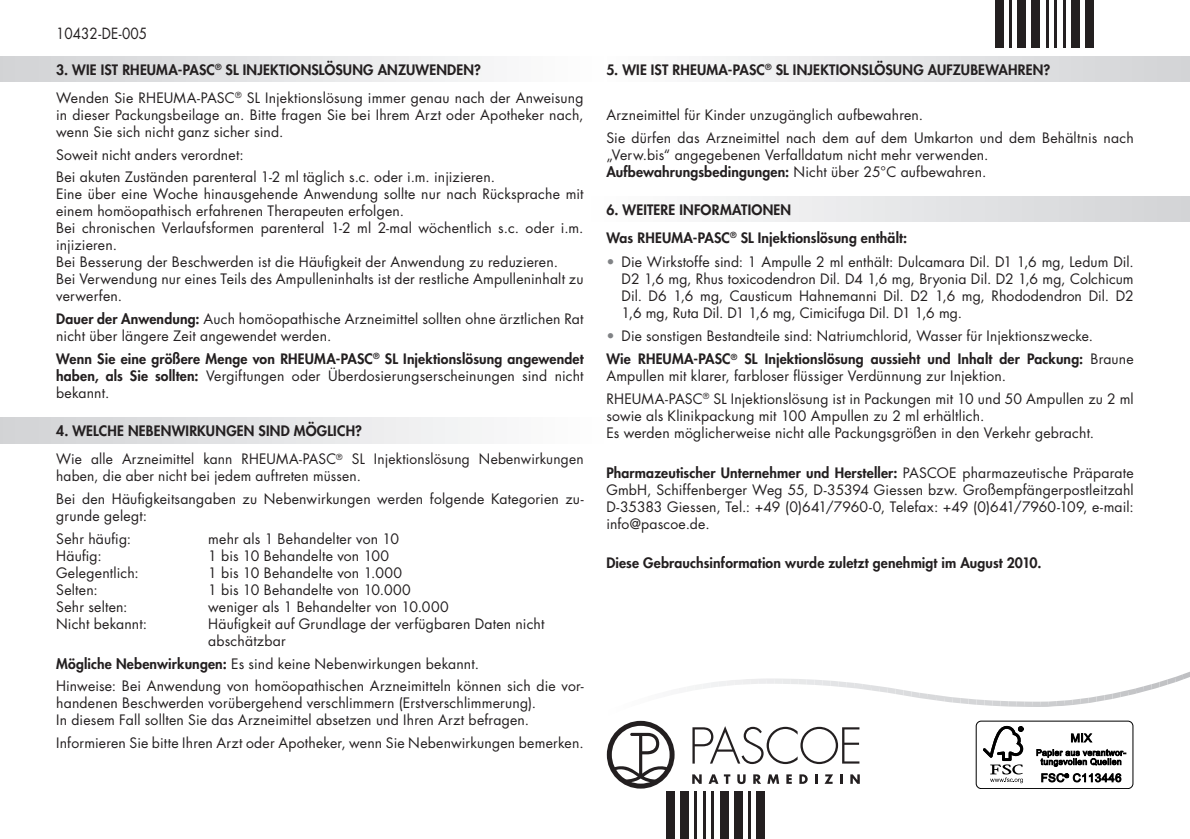
<style>
.page{position:relative;width:1190px;height:839px;background:#fff}
.page>*{position:absolute;margin:0;border:0;box-sizing:border-box;transform-origin:0 0}
.t1{font:15px "Futura LT";color:#231f20;scale:.9 1}
.t2{font:14px/17px "Futura LT";letter-spacing:.015em;color:#231f20}
.t3{font:800 14px/17px "Futura LT";letter-spacing:.01em;color:#231f20;text-align:justify}
.s1{font-weight:800}
.s2{font-weight:400}
.s3{color:#808285}
</style>
<div class="page">
<div style="left:583px;top:196px;width:607px;height:26px;background:linear-gradient(to right,#fefefe,#d2d3d5)"></div>
<div style="left:583px;top:56px;width:607px;height:26px;background:linear-gradient(to right,#fefefe,#d2d3d5)"></div>
<div style="left:0;top:417px;width:606px;height:26px;background:linear-gradient(to right,#d1d3d5,#fefefe)"></div>
<div style="left:0;top:56px;width:606px;height:26px;background:linear-gradient(to right,#d1d3d5,#fefefe)"></div>
<svg style="left:606px;top:671px;width:584px;height:117px"></svg>
<div style="left:994px;top:0;width:9px;height:48px;background:#231f20"></div>
<hr style="left:1009px;top:0;width:2px;height:48px;background:#231f20">
<div style="left:1017px;top:0;width:9px;height:48px;background:#231f20"></div>
<div style="left:1031px;top:0;width:9px;height:48px;background:#231f20"></div>
<hr style="left:1045px;top:0;width:3px;height:48px;background:#231f20">
<hr style="left:1054px;top:0;width:3px;height:48px;background:#231f20">
<hr style="left:1062px;top:0;width:3px;height:48px;background:#231f20">
<div style="left:1071px;top:0;width:8px;height:48px;background:#231f20"></div>
<div style="left:1085px;top:0;width:9px;height:48px;background:#231f20"></div>
<div style="left:756px;top:790px;width:9px;height:48px;background:#231f20"></div>
<hr style="left:748px;top:790px;width:3px;height:48px;background:#231f20">
<div style="left:734px;top:790px;width:8px;height:48px;background:#231f20"></div>
<div style="left:719px;top:790px;width:9px;height:48px;background:#231f20"></div>
<hr style="left:711px;top:790px;width:3px;height:48px;background:#231f20">
<hr style="left:702px;top:790px;width:3px;height:48px;background:#231f20">
<hr style="left:694px;top:790px;width:3px;height:48px;background:#231f20">
<div style="left:680px;top:790px;width:8px;height:48px;background:#231f20"></div>
<div style="left:666px;top:790px;width:8px;height:48px;background:#231f20"></div>
<p class="t1" style="left:56px;top:24px;width:103px">10432-DE-005</p>
<p class="t2" style="left:56px;top:55px;width:529px;line-height:28.4px"><span class="s1">3. WIE IST RHEUMA-PASC</span><sup>®</sup> <span class="s1">SL INJEKTIONSLÖSUNG ANZUWENDEN?<br></span>Wenden Sie RHEUMA-PASC<sup>®</sup> SL Injektionslösung immer genau nach der Anweisung</p>
<p class="t2" style="left:56px;top:106px;width:529px">in dieser Packungsbeilage an. Bitte fragen Sie bei Ihrem Arzt oder Apotheker nach, wenn Sie sich nicht ganz sicher sind.</p>
<p class="t2" style="left:56px;top:143px;width:440px;line-height:22.6px">Soweit nicht anders verordnet:<br>Bei akuten Zuständen parenteral 1-2 ml täglich s.c. oder i.m. injizieren.</p>
<p class="t2" style="left:56px;top:186px;width:529px">Eine über eine Woche hinausgehende Anwendung sollte nur nach Rücksprache mit einem homöopathisch erfahrenen Therapeuten erfolgen.<br>Bei chronischen Verlaufsformen parenteral 1-2 ml 2-mal wöchentlich s.c. oder i.m. injizieren.<br>Bei Besserung der Beschwerden ist die Häufigkeit der Anwendung zu reduzieren.<br>Bei Verwendung nur eines Teils des Ampulleninhalts ist der restliche Ampulleninhalt zu verwerfen.</p>
<p class="t2" style="left:56px;top:310px;width:529px"><span class="s1">Dauer der Anwendung:</span> Auch homöopathische Arzneimittel sollten ohne ärztlichen Rat nicht über längere Zeit angewendet werden.</p>
<p class="t3" style="left:56px;top:349px;width:529px">Wenn Sie eine größere Menge von RHEUMA-PASC<sup>®</sup> SL Injektionslösung angewendet haben, als Sie sollten: <span class="s2">Vergiftungen oder Überdosierungserscheinungen sind nicht bekannt.</span></p>
<p class="t2" style="left:56px;top:416px;width:529px;line-height:28.4px"><span class="s1">4. WELCHE NEBENWIRKUNGEN SIND MÖGLICH?<br></span>Wie alle Arzneimittel kann RHEUMA-PASC<sup>®</sup> SL Injektionslösung Nebenwirkungen</p>
<p class="t2" style="left:56px;top:464px;width:529px;line-height:22.6px">haben, die aber nicht bei jedem auftreten müssen.<br>Bei den Häufigkeitsangaben zu Nebenwirkungen werden folgende Kategorien zu-</p>
<p class="t2" style="left:56px;top:504px;width:92px;line-height:22.6px">grunde gelegt:<br>Sehr häufig:</p>
<p class="t2" style="left:208px;top:530px;width:192px">mehr als 1 Behandelter von 10</p>
<p class="t2" style="left:56px;top:547px;width:47px">Häufig:</p>
<p class="t2" style="left:208px;top:547px;width:182px">1 bis 10 Behandelte von 100</p>
<p class="t2" style="left:56px;top:564px;width:84px">Gelegentlich:</p>
<p class="t2" style="left:208px;top:564px;width:195px">1 bis 10 Behandelte von 1.000</p>
<p class="t2" style="left:56px;top:581px;width:43px">Selten:</p>
<p class="t2" style="left:208px;top:581px;width:204px">1 bis 10 Behandelte von 10.000</p>
<p class="t2" style="left:56px;top:598px;width:73px">Sehr selten:</p>
<p class="t2" style="left:208px;top:598px;width:242px">weniger als 1 Behandelter von 10.000</p>
<p class="t2" style="left:56px;top:615px;width:93px">Nicht bekannt:</p>
<p class="t2" style="left:208px;top:615px;width:338px">Häufigkeit auf Grundlage der verfügbaren Daten nicht abschätzbar</p>
<p class="t2" style="left:56px;top:651px;width:529px;line-height:22.6px"><span class="s1">Mögliche Nebenwirkungen:</span> Es sind keine Nebenwirkungen bekannt.<br>Hinweise: Bei Anwendung von homöopathischen Arzneimitteln können sich die vor-</p>
<p class="t2" style="left:56px;top:694px;width:481px">handenen Beschwerden vorübergehend verschlimmern (Erstverschlimmerung).<br>In diesem Fall sollten Sie das Arzneimittel absetzen und Ihren Arzt befragen.</p>
<p class="t2" style="left:56px;top:734px;width:529px">Informieren Sie bitte Ihren Arzt oder Apotheker, wenn Sie Nebenwirkungen bemerken.</p>
<p class="t3" style="left:606px;top:61px;width:445px">5. WIE IST RHEUMA-PASC<sup>®</sup> SL INJEKTIONSLÖSUNG AUFZUBEWAHREN?</p>
<p class="t2" style="left:606px;top:103px;width:529px;line-height:22.6px">Arzneimittel für Kinder unzugänglich aufbewahren.<br>Sie dürfen das Arzneimittel nach dem auf dem Umkarton und dem Behältnis nach</p>
<p class="t2" style="left:606px;top:146px;width:383px">„Verw.bis“ angegebenen Verfalldatum nicht mehr verwenden.<br><span class="s1">Aufbewahrungsbedingungen:</span> Nicht über 25°C aufbewahren.</p>
<p class="t3" style="left:606px;top:195px;width:302px;line-height:28.4px">6. WEITERE INFORMATIONEN<br>Was RHEUMA-PASC<sup>®</sup> SL Injektionslösung enthält:</p>
<p class="t2" style="left:621px;top:253px;width:513px;text-align:justify;text-indent:-15px"><span class="s3">•</span> Die Wirkstoffe sind: 1 Ampulle 2 ml enthält: Dulcamara Dil. D1 1,6 mg, Ledum Dil.<br>D2 1,6 mg, Rhus toxicodendron Dil. D4 1,6 mg, Bryonia Dil. D2 1,6 mg, Colchicum Dil. D6 1,6 mg, Causticum Hahnemanni Dil. D2 1,6 mg, Rhododendron Dil. D2<br>1,6 mg, Ruta Dil. D1 1,6 mg, Cimicifuga Dil. D1 1,6 mg.</p>
<p class="t2" style="left:606px;top:325px;width:529px;line-height:22.6px"><span class="s3">•</span> Die sonstigen Bestandteile sind: Natriumchlorid, Wasser für Injektionszwecke.<br><span class="s1">Wie RHEUMA-PASC</span><sup>®</sup> <span class="s1">SL Injektionslösung aussieht und Inhalt der Packung:</span> Braune</p>
<p class="t2" style="left:606px;top:364px;width:529px;line-height:22.6px">Ampullen mit klarer, farbloser flüssiger Verdünnung zur Injektion.<br>RHEUMA-PASC<sup>®</sup> SL Injektionslösung ist in Packungen mit 10 und 50 Ampullen zu 2 ml</p>
<p class="t2" style="left:606px;top:407px;width:489px">sowie als Klinikpackung mit 100 Ampullen zu 2 ml erhältlich.<br>Es werden möglicherweise nicht alle Packungsgrößen in den Verkehr gebracht.</p>
<p class="t2" style="left:606px;top:464px;width:529px;text-align:justify"><span class="s1">Pharmazeutischer Unternehmer und Hersteller:</span> PASCOE pharmazeutische Präparate GmbH, Schiffenberger Weg 55, D-35394 Giessen bzw. Großempfängerpostleitzahl D-35383 Giessen, Tel.: +49 (0)641/7960-0, Telefax: +49 (0)641/7960-109, e-mail: info@pascoe.de.</p>
<p class="t3" style="left:606px;top:554px;width:437px">Diese Gebrauchsinformation wurde zuletzt genehmigt im August 2010.</p>
</div>
